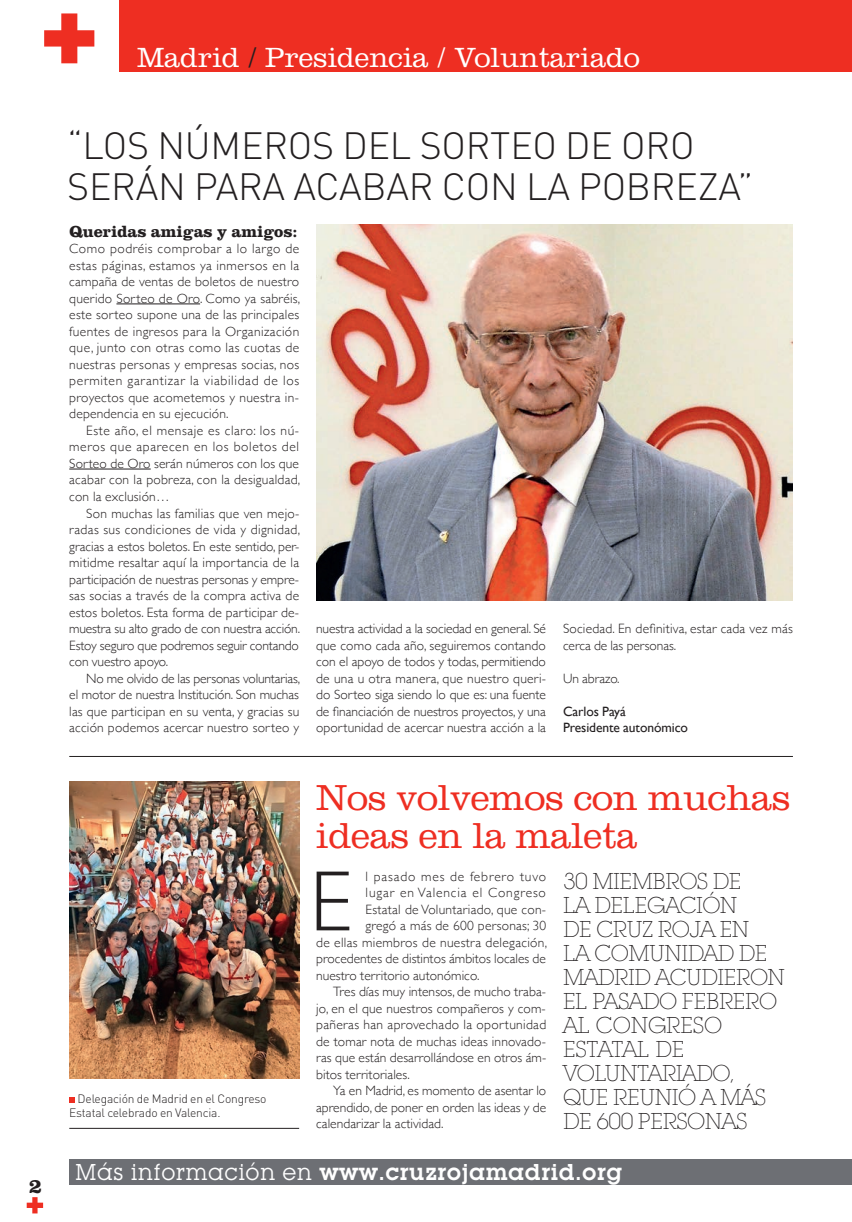
<style>
.page{position:relative;width:852px;height:1222px;background:#fff}
.page>*{position:absolute;margin:0;border:0;box-sizing:border-box;transform-origin:0 0}
.t1{font:300 86.1px "Gill Sans";color:#231f20}
.t2{font:300 37.5px/40.5px "DIN";letter-spacing:-.005em;color:#231f20}
.t3{font:300 37.5px/37.5px "Clarendon";letter-spacing:-.005em;color:#ee2e22}
.t4{font:300 28.8px "Clarendon";color:#fff}
.t5{font:300 22.5px/24px "Lubalin Graph IT Cby BT Xtra";letter-spacing:-.025em;color:#231f20}
.t6{font:600 22.5px "Lubalin Graph IT Cby BT";letter-spacing:.02em;color:#fff}
.t7{font:700 21px "Clarendon";color:#231f20}
.t8{font:700 16.5px "Clarendon";letter-spacing:-.005em;color:#231f20}
.t9{font:300 13.5px/16.5px "Gill Sans";letter-spacing:.01em;color:#231f20;text-align:justify}
.t10{font:13.5px/16.5px "Gill Sans";letter-spacing:-.005em;color:#231f20}
.t11{font:300 13.5px "Gill Sans";letter-spacing:.065em;color:#231f20}
.t12{font:300 13.5px "Gill Sans";letter-spacing:.06em;color:#231f20}
.t13{font:300 12px/14.2px "DIN";letter-spacing:-.015em;color:#231f20}
.s1{color:#231f20}
.s2{font-weight:400}
</style>
<div class="page">
<svg style="left:27px;top:1197px;width:16px;height:16px"></svg>
<div style="left:119px;top:0;width:732px;height:72px;background:#ee2e22"></div>
<svg style="left:44px;top:13px;width:50px;height:50px"></svg>
<div style="left:69px;top:1159px;width:782px;height:25px;background:#6d6f74"></div>
<hr style="left:69px;top:1127px;width:230px;height:1px;background:#231f20">
<svg style="left:69px;top:1097px;width:6px;height:5px"></svg>
<hr style="left:116px;top:303px;width:84px;height:1px;background:#231f20">
<hr style="left:69px;top:468px;width:82px;height:1px;background:#231f20">
<hr style="left:69px;top:756px;width:723px;height:1px;background:#231f20">
<img style="left:316px;top:225px;width:476px;height:375px">
<img style="left:69px;top:781px;width:230px;height:297px">
<h3 class="t7" style="left:29px;top:1172px;width:14px">2</h3>
<h3 class="t4" style="left:137px;top:40px;width:504px">Madrid <span class="s1">/</span> Presidencia / Voluntariado</h3>
<h2 class="t2" style="left:67px;top:130px;width:687px">“LOS NÚMEROS DEL SORTEO DE ORO<br>SERÁN PARA ACABAR CON LA POBREZA”</h2>
<p class="t8" style="left:69px;top:221px;width:229px">Queridas amigas y amigos:</p>
<p class="t9" style="left:69px;top:240px;width:232px">Como podréis comprobar a lo largo de estas páginas, estamos ya inmersos en la campaña de ventas de boletos de nuestro querido Sorteo de Oro. Como ya sabréis, este sorteo supone una de las principales fuentes de ingresos para la Organización que, junto con otras como las cuotas de nuestras personas y empresas socias, nos permiten garantizar la viabilidad de los proyectos que acometemos y nuestra in&shy;dependencia en su ejecución.</p>
<p class="t9" style="left:69px;top:421px;width:232px;text-indent:17px">Este año, el mensaje es claro: los nú&shy;meros que aparecen en los boletos del Sorteo de Oro serán números con los que acabar con la pobreza, con la desigualdad, con la exclusión…</p>
<p class="t9" style="left:69px;top:504px;width:232px;text-indent:17px">Son muchas las familias que ven mejo&shy;radas sus condiciones de vida y dignidad, gracias a estos boletos. En este sentido, per&shy;mitidme resaltar aquí la importancia de la participación de nuestras personas y empre&shy;sas socias a través de la compra activa de estos boletos. Esta forma de participar de&shy;muestra su alto grado de con nuestra acción.<br>Estoy seguro que podremos seguir contando con vuestro apoyo.</p>
<p class="t9" style="left:69px;top:669px;width:232px;text-indent:17px">No me olvido de las personas voluntarias, el motor de nuestra Institución. Son muchas las que participan en su venta, y gracias su acción podemos acercar nuestro sorteo y</p>
<p class="t9" style="left:316px;top:619px;width:231px">nuestra actividad a la sociedad en general. Sé que como cada año, seguiremos contando con el apoyo de todos y todas, permitiendo de una u otra manera, que nuestro queri&shy;do Sorteo siga siendo lo que es: una fuente de financiación de nuestros proyectos, y una oportunidad de acercar nuestra acción a la</p>
<p class="t9" style="left:562px;top:619px;width:231px">Sociedad. En definitiva, estar cada vez más cerca de las personas.</p>
<p class="t9" style="left:562px;top:669px;width:58px">Un abrazo.</p>
<p class="t10" style="left:562px;top:702px;width:126px">Carlos Payá<br>Presidente autonómico</p>
<p class="t13" style="left:69px;top:1092px;width:199px;text-indent:8px">Delegació n de Madrid en el Congreso<br>Estatal celebrado en Valencia.</p>
<h2 class="t3" style="left:316px;top:778px;width:475px">Nos volvemos con muchas ideas en la maleta</h2>
<h1 class="t1" style="left:309px;top:834px;width:44px">E</h1>
<p class="t12" style="left:365px;top:865px;width:182px">l pasado mes de febrero tuvo</p>
<h3 class="t5" style="left:562px;top:868px;width:223px">30 MIEMBROS DE<br>LA DELEGACIÓN<br>DE CRUZ ROJA EN<br>LA COMUNIDAD DE<br>MADRID ACUDIERON<br>EL PASADO FEBRERO<br>AL CONGRESO<br>ESTATAL DE<br>VOLUNTARIADO,<br>QUE REUNIÓ A MÁS<br>DE 600 PERSONAS</h3>
<p class="t11" style="left:365px;top:882px;width:182px">lugar en Valencia el Congreso</p>
<p class="t9" style="left:365px;top:900px;width:182px">Estatal de Voluntariado, que con-</p>
<p class="t9" style="left:365px;top:916px;width:182px">gregó a más de 600 personas; 30</p>
<p class="t9" style="left:316px;top:933px;width:232px">de ellas miembros de nuestra delegación,</p>
<p class="t9" style="left:316px;top:949px;width:231px">procedentes de distintos ámbitos locales de</p>
<p class="t9" style="left:316px;top:966px;width:165px">nuestro territorio autonómico.</p>
<p class="t9" style="left:333px;top:982px;width:214px">Tres días muy intensos, de mucho traba-</p>
<p class="t9" style="left:316px;top:999px;width:231px">jo, en el que nuestros compañeros y com-</p>
<p class="t9" style="left:316px;top:1015px;width:231px">pañeras han aprovechado la oportunidad</p>
<p class="t9" style="left:316px;top:1032px;width:231px">de tomar nota de muchas ideas innovado-</p>
<p class="t9" style="left:316px;top:1048px;width:231px">ras que están desarrollándose en otros ám-</p>
<p class="t9" style="left:316px;top:1065px;width:95px">bitos territoriales.</p>
<p class="t9" style="left:333px;top:1081px;width:214px">Ya en Madrid, es momento de asentar lo</p>
<p class="t9" style="left:316px;top:1098px;width:231px">aprendido, de poner en orden las ideas y de</p>
<p class="t9" style="left:316px;top:1114px;width:129px">calendarizar la actividad.</p>
<h3 class="t6" style="left:75px;top:1158px;width:548px"><span class="s2">Más información en</span> www.cruzrojamadrid.org</h3>
</div>
